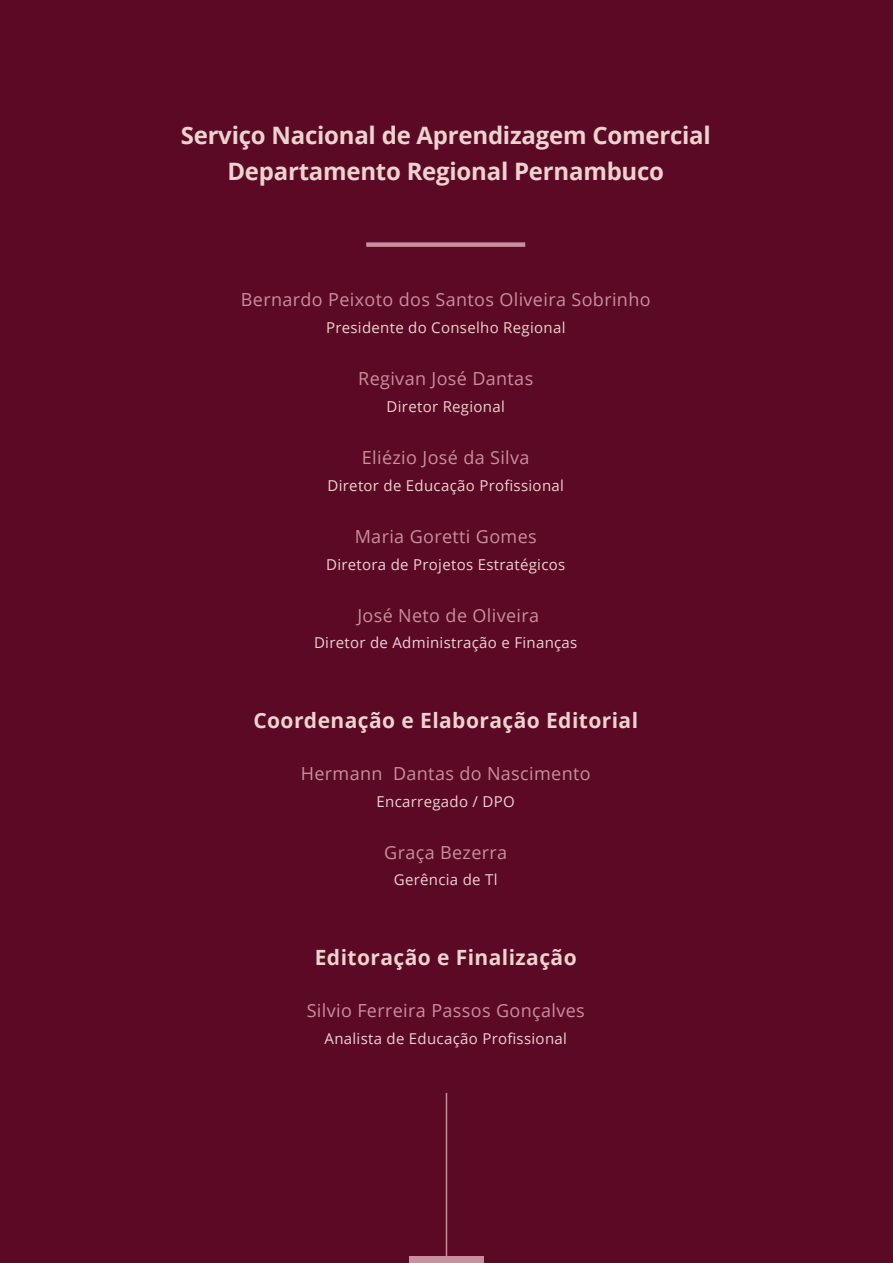
<style>
.page{position:relative;width:893px;height:1263px;background:#5b0925}
.page>*{position:absolute;margin:0;border:0;box-sizing:border-box;transform-origin:0 0}
.Title_-_Align_Left{font:700 24px "Open Sans";letter-spacing:-.01em;color:#edd3ce}
.t1{font:700 21px "Open Sans";letter-spacing:.02em;color:#edd3ce}
.TOC_Entry_Text{font:18px "Open Sans";letter-spacing:.02em;color:#ca8f9c}
.TOC_Entry_Text-2{font:15px "Open Sans";letter-spacing:.02em;color:#edd3ce}
</style>
<div class="page">
<hr style="left:446px;top:1093px;width:1px;height:170px;background:#ca8f9c">
<div style="left:409px;top:1256px;width:75px;height:7px;background:#ca8f9c"></div>
<div style="left:366px;top:242px;width:159px;height:5px;background:#ca8f9c"></div>
<p class="Title_-_Align_Left" style="left:181px;top:118px;width:531px">Serviço Nacional de Aprendizagem Comercial</p>
<p class="Title_-_Align_Left" style="left:227px;top:154px;width:438px">Departamento Regional Pernambuco</p>
<p class="TOC_Entry_Text" style="left:241px;top:287px;width:411px">Bernardo Peixoto dos Santos Oliveira Sobrinho</p>
<p class="TOC_Entry_Text-2" style="left:326px;top:317px;width:241px">Presidente do Conselho Regional</p>
<p class="TOC_Entry_Text" style="left:358px;top:366px;width:177px">Regivan José Dantas</p>
<p class="TOC_Entry_Text-2" style="left:387px;top:396px;width:120px">Diretor Regional</p>
<p class="TOC_Entry_Text" style="left:362px;top:445px;width:169px">Eliézio José da Silva</p>
<p class="TOC_Entry_Text-2" style="left:328px;top:475px;width:238px">Diretor de Educação Profissional</p>
<p class="TOC_Entry_Text" style="left:355px;top:524px;width:184px">Maria Goretti Gomes</p>
<p class="TOC_Entry_Text-2" style="left:326px;top:554px;width:241px">Diretora de Projetos Estratégicos</p>
<p class="TOC_Entry_Text" style="left:357px;top:603px;width:183px">José Neto de Oliveira</p>
<p class="TOC_Entry_Text-2" style="left:314px;top:633px;width:265px">Diretor de Administração e Finanças</p>
<p class="t1" style="left:253px;top:705px;width:386px">Coordenação e Elaboração Editorial</p>
<p class="TOC_Entry_Text" style="left:301px;top:761px;width:291px">Hermann Dantas do Nascimento</p>
<p class="TOC_Entry_Text-2" style="left:377px;top:791px;width:140px">Encarregado / DPO</p>
<p class="TOC_Entry_Text" style="left:384px;top:840px;width:125px">Graça Bezerra</p>
<p class="TOC_Entry_Text-2" style="left:394px;top:870px;width:105px">Gerência de Tl</p>
<p class="t1" style="left:315px;top:942px;width:263px">Editoração e Finalização</p>
<p class="TOC_Entry_Text" style="left:307px;top:998px;width:280px">Silvio Ferreira Passos Gonçalves</p>
<p class="TOC_Entry_Text-2" style="left:325px;top:1028px;width:244px">Analista de Educação Profissional</p>
</div>
